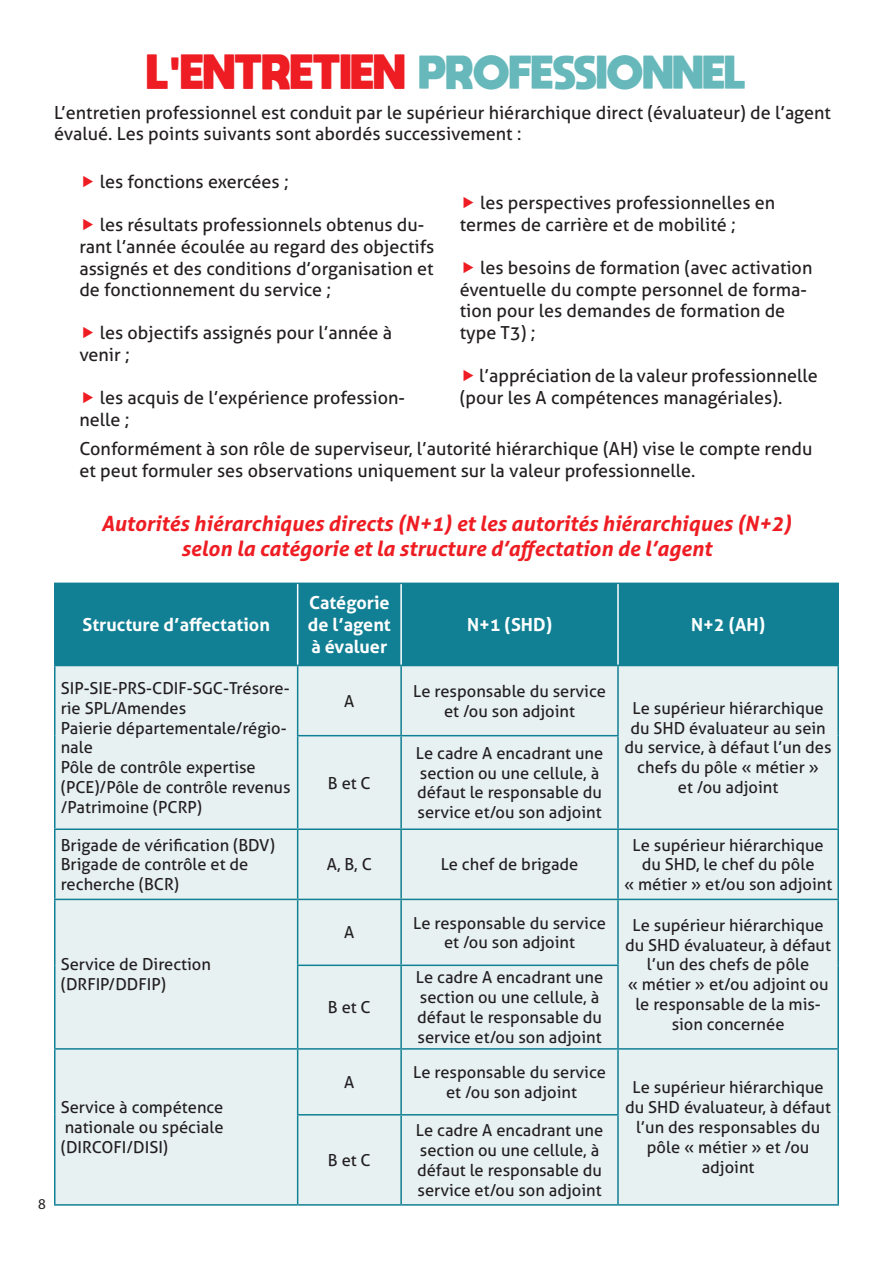
<style>
.page{position:relative;width:893px;height:1263px;background:#fff}
.page>*{position:absolute;margin:0;border:0;box-sizing:border-box;transform-origin:0 0}
.t1{font:800 33px "moon get";color:#67b8bb}
.t2{font:italic 700 21px/25.2px "Aller";color:#ee1d23;text-align:center}
.t3{font:18px/21.6px "Aller";color:#231f20}
.t4{font:700 18px/21.6px "Aller";color:#fff;text-align:justify}
.t5{font:16.5px/19.8px "Aller";color:#231f20;text-align:center}
.t6{font:15px "Myriad Pro";color:#231f20}
.s1{font-size:34.5px;color:#ee1d23}
</style>
<div class="page">
<div style="left:56px;top:584px;width:781px;height:81px;background:#118094"></div>
<div style="left:56px;top:666px;width:781px;height:538px;background:#e7f1f2"></div>
<hr style="left:54px;top:583px;width:244px;height:1px;background:#118094">
<hr style="left:54px;top:584px;width:2px;height:81px;background:#118094">
<hr style="left:298px;top:583px;width:103px;height:1px;background:#118094">
<hr style="left:401px;top:583px;width:217px;height:1px;background:#118094">
<hr style="left:618px;top:583px;width:221px;height:1px;background:#118094">
<hr style="left:837px;top:584px;width:2px;height:81px;background:#118094">
<hr style="left:297px;top:584px;width:1px;height:81px;background:#fff">
<hr style="left:400px;top:584px;width:2px;height:81px;background:#fff">
<hr style="left:617px;top:584px;width:2px;height:81px;background:#fff">
<hr style="left:54px;top:665px;width:244px;height:1px;background:#118094">
<hr style="left:54px;top:666px;width:2px;height:70px;background:#118094">
<hr style="left:298px;top:665px;width:103px;height:1px;background:#118094">
<hr style="left:297px;top:666px;width:1px;height:69px;background:#118094">
<hr style="left:401px;top:665px;width:217px;height:1px;background:#118094">
<hr style="left:400px;top:666px;width:2px;height:69px;background:#118094">
<hr style="left:618px;top:665px;width:221px;height:1px;background:#118094">
<hr style="left:617px;top:666px;width:2px;height:69px;background:#118094">
<hr style="left:837px;top:666px;width:2px;height:70px;background:#118094">
<hr style="left:54px;top:736px;width:2px;height:92px;background:#118094">
<hr style="left:297px;top:735px;width:104px;height:1px;background:#118094">
<hr style="left:297px;top:736px;width:1px;height:92px;background:#118094">
<hr style="left:401px;top:735px;width:218px;height:1px;background:#118094">
<hr style="left:400px;top:736px;width:2px;height:92px;background:#118094">
<hr style="left:617px;top:736px;width:2px;height:92px;background:#118094">
<hr style="left:837px;top:736px;width:2px;height:92px;background:#118094">
<hr style="left:54px;top:828px;width:244px;height:2px;background:#118094">
<hr style="left:54px;top:830px;width:2px;height:69px;background:#118094">
<hr style="left:298px;top:828px;width:103px;height:2px;background:#118094">
<hr style="left:297px;top:830px;width:1px;height:69px;background:#118094">
<hr style="left:401px;top:828px;width:217px;height:2px;background:#118094">
<hr style="left:400px;top:830px;width:2px;height:69px;background:#118094">
<hr style="left:618px;top:828px;width:221px;height:2px;background:#118094">
<hr style="left:617px;top:830px;width:2px;height:69px;background:#118094">
<hr style="left:837px;top:830px;width:2px;height:69px;background:#118094">
<hr style="left:54px;top:899px;width:244px;height:1px;background:#118094">
<hr style="left:54px;top:900px;width:2px;height:65px;background:#118094">
<hr style="left:298px;top:899px;width:103px;height:1px;background:#118094">
<hr style="left:297px;top:900px;width:1px;height:64px;background:#118094">
<hr style="left:401px;top:899px;width:217px;height:1px;background:#118094">
<hr style="left:400px;top:900px;width:2px;height:64px;background:#118094">
<hr style="left:618px;top:899px;width:221px;height:1px;background:#118094">
<hr style="left:617px;top:900px;width:2px;height:64px;background:#118094">
<hr style="left:837px;top:900px;width:2px;height:65px;background:#118094">
<hr style="left:54px;top:965px;width:2px;height:83px;background:#118094">
<hr style="left:297px;top:964px;width:104px;height:2px;background:#118094">
<hr style="left:297px;top:966px;width:1px;height:82px;background:#118094">
<hr style="left:401px;top:964px;width:218px;height:2px;background:#118094">
<hr style="left:400px;top:966px;width:2px;height:82px;background:#118094">
<hr style="left:617px;top:966px;width:2px;height:82px;background:#118094">
<hr style="left:837px;top:965px;width:2px;height:83px;background:#118094">
<hr style="left:54px;top:1048px;width:244px;height:2px;background:#118094">
<hr style="left:54px;top:1050px;width:2px;height:65px;background:#118094">
<hr style="left:298px;top:1048px;width:103px;height:2px;background:#118094">
<hr style="left:297px;top:1050px;width:1px;height:64px;background:#118094">
<hr style="left:401px;top:1048px;width:217px;height:2px;background:#118094">
<hr style="left:400px;top:1050px;width:2px;height:64px;background:#118094">
<hr style="left:618px;top:1048px;width:221px;height:2px;background:#118094">
<hr style="left:617px;top:1050px;width:2px;height:64px;background:#118094">
<hr style="left:837px;top:1050px;width:2px;height:65px;background:#118094">
<hr style="left:54px;top:1115px;width:2px;height:89px;background:#118094">
<hr style="left:297px;top:1114px;width:104px;height:1px;background:#118094">
<hr style="left:297px;top:1115px;width:1px;height:89px;background:#118094">
<hr style="left:401px;top:1114px;width:218px;height:1px;background:#118094">
<hr style="left:400px;top:1115px;width:2px;height:89px;background:#118094">
<hr style="left:617px;top:1115px;width:2px;height:89px;background:#118094">
<hr style="left:837px;top:1115px;width:2px;height:89px;background:#118094">
<hr style="left:54px;top:1204px;width:244px;height:1px;background:#118094">
<hr style="left:298px;top:1204px;width:103px;height:1px;background:#118094">
<hr style="left:401px;top:1204px;width:217px;height:1px;background:#118094">
<hr style="left:618px;top:1204px;width:221px;height:1px;background:#118094">
<h1 class="t1" style="left:147px;top:51px;width:600px"><span class="s1">L'ENTRETIEN</span> PROFESSIONNEL</h1>
<p class="t3" style="left:54px;top:101px;width:778px">L’entretien professionnel est conduit par le supérieur hiérarchique direct (évaluateur) de l’agent évalué. Les points suivants sont abordés successivement :</p>
<p class="t3" style="left:100px;top:171px;width:190px">les fonctions exercées ;</p>
<p class="t3" style="left:79px;top:214px;width:356px;text-indent:20px">les résultats professionnels obtenus du&shy;rant l’année écoulée au regard des objectifs assignés et des conditions d’organisation et de fonctionnement du service ;</p>
<p class="t3" style="left:79px;top:322px;width:314px;text-indent:20px">les objectifs assignés pour l’année à venir ;</p>
<p class="t3" style="left:79px;top:387px;width:327px;text-indent:20px">les acquis de l’expérience profession&shy;nelle ;</p>
<p class="t3" style="left:460px;top:192px;width:317px;text-indent:20px">les perspectives professionnelles en termes de carrière et de mobilité ;</p>
<p class="t3" style="left:460px;top:257px;width:354px;text-indent:20px">les besoins de formation (avec activation éventuelle du compte personnel de forma&shy;tion pour les demandes de formation de type T3) ;</p>
<p class="t3" style="left:460px;top:365px;width:360px;text-indent:19px">l’appréciation de la valeur professionnelle (pour les A compétences managériales).</p>
<p class="t3" style="left:79px;top:438px;width:734px">Conformément à son rôle de superviseur, l’autorité hiérarchique (AH) vise le compte rendu et peut formuler ses observations uniquement sur la valeur professionnelle.</p>
<p class="t2" style="left:101px;top:510px;width:692px">Autorités hiérarchiques directs (N+1) et les autorités hiérarchiques (N+2) selon la catégorie et la structure d’affectation de l’agent</p>
<p class="t4" style="left:82px;top:614px;width:189px">Structure d’affectation</p>
<p class="t5" style="left:61px;top:678px;width:231px;text-align:left">SIP-SIE-PRS-CDIF-SGC-Trésore&shy;rie SPL/Amendes<br>Paierie départementale/régio&shy;nale<br>Pôle de contrôle expertise (PCE)/Pôle de contrôle revenus /Patrimoine (PCRP)</p>
<p class="t5" style="left:61px;top:835px;width:216px;text-align:left">Brigade de vérification (BDV)<br>Brigade de contrôle et de recherche (BCR)</p>
<p class="t5" style="left:61px;top:954px;width:152px;text-align:left">Service de Direction (DRFIP/DDFIP)</p>
<p class="t5" style="left:61px;top:1097px;width:164px;text-align:justify">Service à compétence nationale ou spéciale (DIRCOFI/DISI)</p>
<p class="t6" style="left:38px;top:1195px;width:9px">8</p>
<p class="t4" style="left:308px;top:592px;width:84px">Catégorie de l’agent à évaluer</p>
<p class="t4" style="left:467px;top:614px;width:87px">N+1 (SHD)</p>
<p class="t4" style="left:691px;top:614px;width:76px">N+2 (AH)</p>
<p class="t5" style="left:344px;top:691px;width:12px">A</p>
<p class="t5" style="left:413px;top:681px;width:194px">Le responsable du service et /ou son adjoint</p>
<p class="t5" style="left:625px;top:698px;width:208px">Le supérieur hiérarchique du SHD évaluateur au sein du service, à défaut l’un des chefs du pôle « métier »</p>
<p class="t5" style="left:416px;top:743px;width:189px;text-align:left">Le cadre A encadrant une section ou une cellule, à défaut le responsable du service et/ou son adjoint</p>
<p class="t5" style="left:328px;top:773px;width:44px">B et C</p>
<p class="t5" style="left:678px;top:777px;width:102px">et /ou adjoint</p>
<p class="t5" style="left:327px;top:855px;width:47px">A, B, C</p>
<p class="t5" style="left:441px;top:855px;width:139px">Le chef de brigade</p>
<p class="t5" style="left:624px;top:835px;width:210px">Le supérieur hiérarchique du SHD, le chef du pôle<br>« métier » et/ou son adjoint</p>
<p class="t5" style="left:344px;top:923px;width:12px">A</p>
<p class="t5" style="left:413px;top:913px;width:194px">Le responsable du service et /ou son adjoint</p>
<p class="t5" style="left:625px;top:915px;width:207px">Le supérieur hiérarchique du SHD évaluateur, à défaut l’un des chefs de pôle<br>« métier » et/ou adjoint ou le responsable de la mis&shy;sion concernée</p>
<p class="t5" style="left:416px;top:968px;width:189px;text-align:left">Le cadre A encadrant une section ou une cellule, à défaut le responsable du service et/ou son adjoint</p>
<p class="t5" style="left:328px;top:997px;width:44px">B et C</p>
<p class="t5" style="left:344px;top:1072px;width:12px">A</p>
<p class="t5" style="left:413px;top:1062px;width:194px">Le responsable du service et /ou son adjoint</p>
<p class="t5" style="left:328px;top:1150px;width:44px">B et C</p>
<p class="t5" style="left:416px;top:1120px;width:189px;text-align:left">Le cadre A encadrant une section ou une cellule, à défaut le responsable du service et/ou son adjoint</p>
<p class="t5" style="left:625px;top:1077px;width:207px">Le supérieur hiérarchique du SHD évaluateur, à défaut l’un des responsables du pôle « métier » et /ou adjoint</p>
</div>
